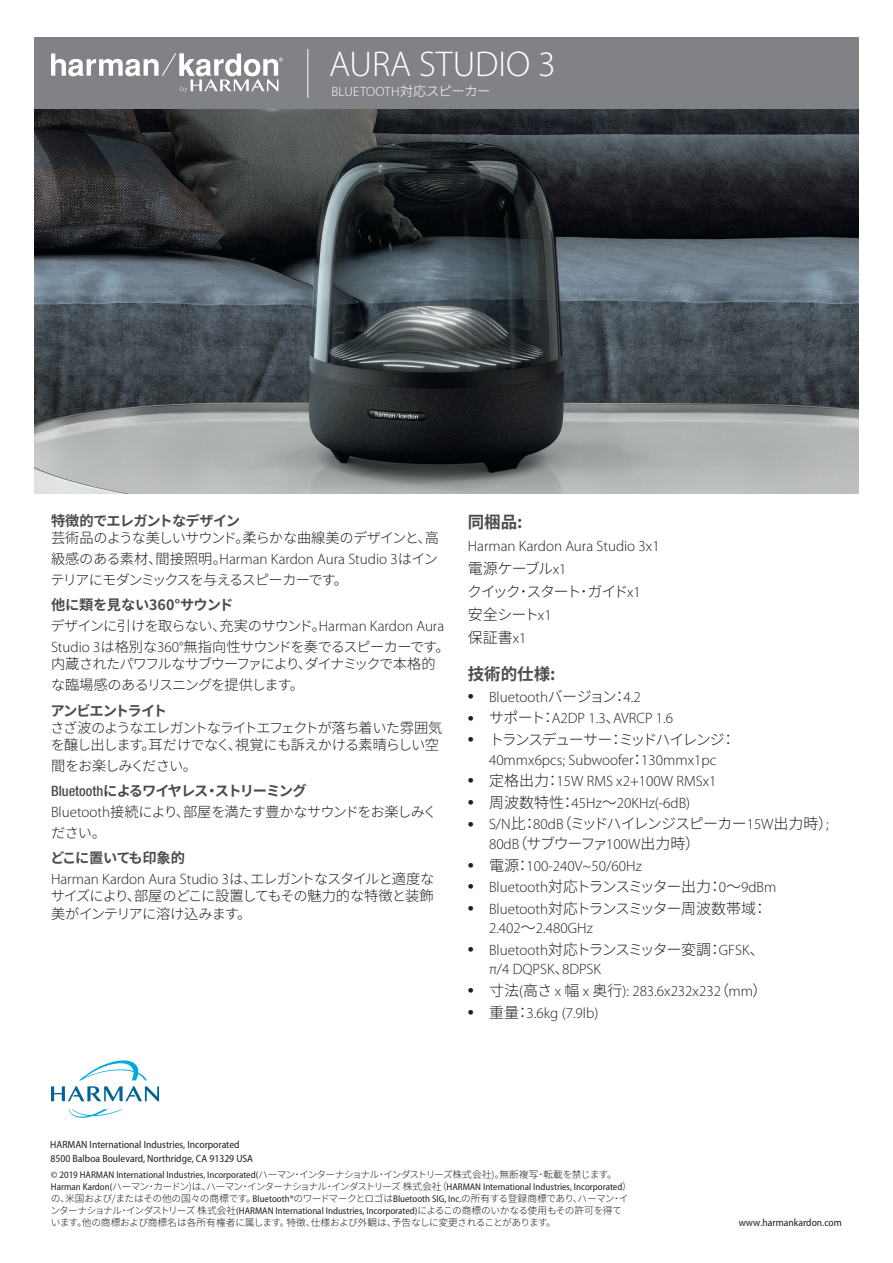
<style>
.page{position:relative;width:893px;height:1263px;background:#fff}
.page>*{position:absolute;margin:0;border:0;box-sizing:border-box;transform-origin:0 0}
.t1{font:300 36px "Myriad Pro";color:#fff}
.t2{font:700 16.5px "Noto Sans CJ Kjp";color:#4b4c4d}
.t3{font:300 15px/19.5px "Myriad Pro";color:#231f20}
.t4{font:300 15px/19.5px "Noto Sans CJ Kjp";letter-spacing:-.075em;color:#231f20}
.t5{font:300 15px "Noto Sans CJ Kjp";letter-spacing:-.12em;color:#231f20}
.t6{font:300 14.25px/21px "Noto Sans CJ Kjp";letter-spacing:-.07em;color:#231f20}
.t7{font:300 14.25px/17.1px "Noto Sans CJ Kjp";letter-spacing:-.045em;color:#231f20}
.t8{font:700 14.25px "Noto Sans CJ Kjp";letter-spacing:-.06em;color:#4b4c4d}
.t9{font:300 14.25px "Noto Sans CJ Kjp";letter-spacing:-.095em;color:#231f20}
.t10{font:700 14.25px "Noto Sans CJ Kjp";letter-spacing:-.02em;color:#4b4c4d}
.t11{font:700 14.25px "Noto Sans CJ Kjp";letter-spacing:-.03em;color:#4b4c4d}
.t12{font:700 14.25px "Noto Sans CJ Kjp";letter-spacing:-.1em;color:#4b4c4d}
.t13{font:300 13.5px "Myriad Pro";letter-spacing:.02em;color:#fff}
.t14{font:semi-condensed 10.5px/13.5px "Myriad Pro";color:#231f20}
.t15{font:300 9.75px/12px "Noto Sans CJ Kjp";letter-spacing:-.035em;color:#231f20}
.s1{font-family:"Noto Sans CJ Kjp"}
.s2{font-family:"Noto Sans CJ Kjp";font-size:14.25px}
.s3{font-family:"Myriad Pro";font-size:15px}
.s4{font-family:"Helvetica Neue LT Pro";font-weight:500;font-stretch:condensed}
.s5{font-family:"Myriad Pro"}
.s6{font-weight:700;font-size:18px}
.s7{font-family:"Myriad Pro";font-weight:700;font-size:18px}
.s8{font-family:"Myriad Pro";font-weight:400;font-stretch:semi-condensed}
</style>
<div class="page">
<div style="left:34px;top:37px;width:825px;height:72px;background:#808285"></div>
<hr style="left:307px;top:49px;width:1px;height:49px;background:#fff">
<svg style="left:51px;top:53px;width:232px;height:40px"></svg>
<svg style="left:79px;top:1060px;width:68px;height:20px"></svg>
<svg style="left:69px;top:1109px;width:54px;height:9px"></svg>
<svg style="left:51px;top:1086px;width:108px;height:15px"></svg>
<img style="left:34px;top:109px;width:825px;height:384px">
<p class="t1" style="left:329px;top:44px;width:228px">AURA STUDIO 3</p>
<p class="t13" style="left:332px;top:85px;width:161px">BLUETOOTH<span class="s1">対応スピーカー</span></p>
<p class="t8" style="left:51px;top:513px;width:191px">特徴的でエレガントなデザイン</p>
<p class="t6" style="left:51px;top:528px;width:390px">芸術品のような美しいサウンド。柔らかな曲線美のデザインと、高</p>
<p class="t3" style="left:51px;top:549px;width:388px"><span class="s2">級感のある素材、間接照明。</span>Harman Kardon Aura Studio 3<span class="s2">はイン</span></p>
<p class="t9" style="left:50px;top:572px;width:299px">テリアにモダンミックスを与えるスピーカーです。</p>
<p class="t10" style="left:51px;top:597px;width:184px">他に類を見ない360°サウンド</p>
<p class="t6" style="left:51px;top:616px;width:401px">デザインに引けを取らない、充実のサウンド。<span class="s3">Harman Kardon Aura<br>Studio 3</span>は格別な<span class="s3">360°</span>無指向性サウンドを奏でるスピーカーです。</p>
<p class="t6" style="left:51px;top:654px;width:386px">内蔵されたパワフルなサブウーファにより、ダイナミックで本格的な臨場感のあるリスニングを提供します。</p>
<p class="t12" style="left:51px;top:702px;width:118px">アンビエントライト</p>
<p class="t6" style="left:51px;top:719px;width:393px;line-height:17.1px">さざ波のようなエレガントなライトエフェクトが落ち着いた雰囲気を醸し出します。耳だけでなく、視覚にも訴えかける素晴らしい空</p>
<p class="t6" style="left:51px;top:755px;width:148px">間をお楽しみください。</p>
<p class="t8" style="left:51px;top:783px;width:257px"><span class="s4">Bluetooth</span>によるワイヤレス・ストリーミング</p>
<p class="t6" style="left:51px;top:802px;width:387px"><span class="s3">Bluetooth</span>接続により、部屋を満たす豊かなサウンドをお楽しみください。</p>
<p class="t11" style="left:50px;top:850px;width:136px">どこに置いても印象的</p>
<p class="t3" style="left:51px;top:870px;width:385px">Harman Kardon Aura Studio 3<span class="s2">は、エレガントなスタイルと適度な</span></p>
<p class="t7" style="left:51px;top:888px;width:385px">サイズにより、部屋のどこに設置してもその魅力的な特徴と装飾美がインテリアに溶け込みます。</p>
<p class="t2" style="left:468px;top:512px;width:56px">同梱品:</p>
<p class="t3" style="left:468px;top:536px;width:193px">Harman Kardon Aura Studio 3x1</p>
<p class="t4" style="left:468px;top:559px;width:100px">電源ケーブル<span class="s5">x1</span></p>
<p class="t5" style="left:467px;top:583px;width:175px">クイック･スタート･ガイド<span class="s5">x1</span></p>
<p class="t4" style="left:468px;top:605px;width:85px">安全シート<span class="s5">x1</span></p>
<p class="t4" style="left:468px;top:628px;width:60px">保証書<span class="s5">x1</span></p>
<p class="t2" style="left:468px;top:665px;width:89px">技術的仕様:</p>
<p class="t3" style="left:468px;top:687px;width:174px"><span class="s6">•</span> Bluetooth<span class="s1">バージョン：</span>4.2</p>
<p class="t3" style="left:468px;top:709px;width:207px"><span class="s6">•</span> <span class="s1">サポート：</span>A2DP 1.3<span class="s1">、</span>AVRCP 1.6</p>
<p class="t3" style="left:468px;top:730px;width:269px;text-align:center"><span class="s6">•</span> <span class="s1">トランスデューサー：ミッドハイレンジ：<br></span>40mmx6pcs; Subwoofer<span class="s1">：</span>130mmx1pc</p>
<p class="t3" style="left:468px;top:772px;width:250px"><span class="s6">•</span> <span class="s1">定格出力：</span>15W RMS x2+100W RMSx1</p>
<p class="t3" style="left:468px;top:793px;width:224px"><span class="s6">•</span> <span class="s1">周波数特性：</span>45Hz<span class="s1">～</span>20KHz(-6dB)</p>
<p class="t4" style="left:489px;top:814px;width:346px;text-indent:-21px"><span class="s7">•</span> <span class="s5">S/N</span>比：<span class="s5">80dB</span>（ミッドハイレンジスピーカー<span class="s5">15W</span>出力時）<span class="s5">;<br>80dB</span>（サブウーファ<span class="s5">100W</span>出力時）</p>
<p class="t3" style="left:468px;top:856px;width:176px"><span class="s6">•</span> <span class="s1">電源：</span>100-240V~50/60Hz</p>
<p class="t3" style="left:468px;top:878px;width:310px"><span class="s6">•</span> Bluetooth<span class="s1">対応トランスミッター出力：</span>0<span class="s1">～</span>9dBm</p>
<p class="t3" style="left:489px;top:899px;width:280px;text-indent:-21px"><span class="s6">•</span> Bluetooth<span class="s1">対応トランスミッター周波数帯域：<br></span>2.402<span class="s1">～</span>2.480GHz</p>
<p class="t3" style="left:489px;top:940px;width:277px;text-indent:-21px"><span class="s6">•</span> Bluetooth<span class="s1">対応トランスミッター変調：</span>GFSK<span class="s1">、</span>π/4 DQPSK<span class="s1">、</span>8DPSK</p>
<p class="t3" style="left:468px;top:981px;width:301px"><span class="s6">•</span> <span class="s1">寸法</span>(<span class="s1">高さ</span> x <span class="s1">幅</span> x <span class="s1">奥行</span>): 283.6x232x232<span class="s1">（</span>mm<span class="s1">）</span></p>
<p class="t3" style="left:468px;top:1003px;width:132px"><span class="s6">•</span> <span class="s1">重量：</span>3.6kg (7.9lb)</p>
<p class="t14" style="left:50px;top:1138px;width:204px">HARMAN International Industries, Incorporated<br>8500 Balboa Boulevard, Northridge, CA 91329 USA</p>
<p class="t15" style="left:50px;top:1169px;width:583px"><span class="s8">© 2019 HARMAN International Industries, Incorporated(</span>ハーマン･インターナショナル･インダストリーズ株式会社)。無断複写･転載を禁じます。<span class="s8">Harman Kardon(</span>ハーマン･カードン)は、ハーマン･インターナショナル･インダストリーズ 株式会社（<span class="s8">HARMAN International Industries, Incorporated</span>）の、米国および/またはその他の国々の商標です。<span class="s8">Bluetooth®</span>のワードマークとロゴは<span class="s8">Bluetooth SIG, Inc.</span>の所有する登録商標であり、ハーマン･インターナショナル･インダストリーズ 株式会社<span class="s8">(HARMAN International Industries, Incorporated)</span>によるこの商標のいかなる使用もその許可を得ています。他の商標および商標名は各所有権者に属します。特徴、仕様および外観は、予告なしに変更されることがあります。</p>
<p class="t14" style="left:739px;top:1216px;width:105px">www.harmankardon.com</p>
</div>
